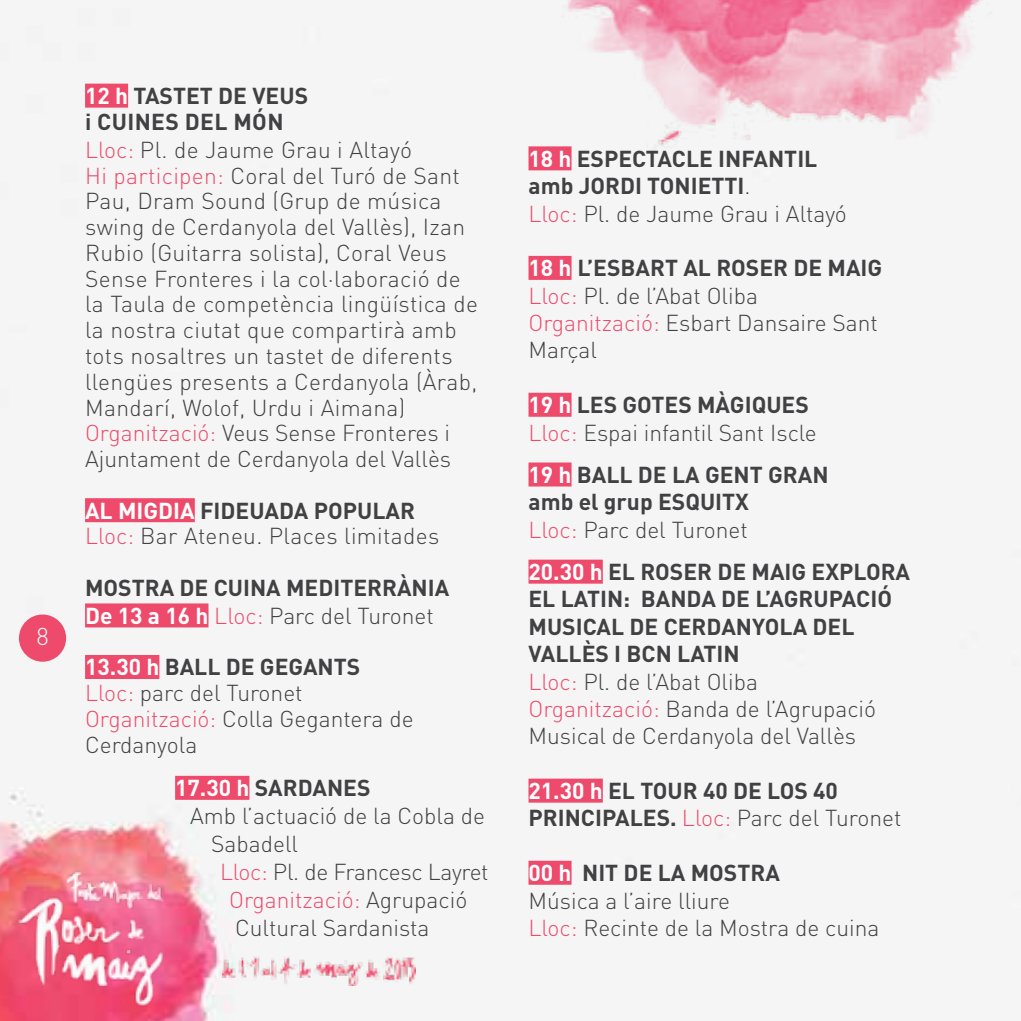
<style>
.page{position:relative;width:1021px;height:1021px;background:#fff}
.page>*{position:absolute;margin:0;border:0;box-sizing:border-box;transform-origin:0 0}
.t1{font:300 24px "DIN";color:#fff}
.t2{font:300 22.8px/25.8px "DIN";color:#414042}
.t3{font:700 22.8px/27.3px "DIN";color:#414042}
.t4{font:300 22.8px "DIN";color:#ee4b6c}
.s1{color:#fff}
.s2{color:#ee4b6c}
.s3{font-weight:700;color:#fff}
.s4{font-weight:700}
.s5{font-weight:300;color:#ee4b6c}
.s6{font-weight:300}
.s7{color:#414042}
</style>
<div class="page">
<div style="left:0;top:8px;width:1020px;height:1012px;background:#f5f5f5"></div>
<img style="left:0;top:830px;width:208px;height:190px">
<div style="left:19px;top:614px;width:47px;height:47px;background:#ee4b6c;border-radius:50%"></div>
<img style="left:223px;top:956px;width:193px;height:29px">
<div style="left:85px;top:84px;width:43px;height:24px;background:#ee4b6c"></div>
<div style="left:85px;top:498px;width:110px;height:24px;background:#ee4b6c"></div>
<div style="left:85px;top:603px;width:123px;height:24px;background:#ee4b6c"></div>
<div style="left:85px;top:655px;width:74px;height:24px;background:#ee4b6c"></div>
<div style="left:175px;top:775px;width:74px;height:24px;background:#ee4b6c"></div>
<div style="left:528px;top:146px;width:43px;height:24px;background:#ee4b6c"></div>
<div style="left:528px;top:256px;width:43px;height:24px;background:#ee4b6c"></div>
<div style="left:528px;top:393px;width:43px;height:24px;background:#ee4b6c"></div>
<div style="left:528px;top:462px;width:43px;height:24px;background:#ee4b6c"></div>
<div style="left:528px;top:559px;width:75px;height:24px;background:#ee4b6c"></div>
<div style="left:528px;top:778px;width:75px;height:24px;background:#ee4b6c"></div>
<div style="left:528px;top:860px;width:43px;height:24px;background:#ee4b6c"></div>
<img style="left:528px;top:0;width:492px;height:153px">
<p class="t1" style="left:36px;top:622px;width:14px">8</p>
<p class="t3" style="left:85px;top:82px;width:224px;line-height:25.8px"><span class="s1">12 h</span> TASTET DE VEUS i CUINES DEL MÓN</p>
<p class="t2" style="left:85px;top:136px;width:394px"><span class="s2">Lloc:</span> Pl. de Jaume Grau i Altayó<br><span class="s2">Hi participen:</span> Coral del Turó de Sant Pau, Dram Sound (Grup de música swing de Cerdanyola del Vallès), Izan Rubio (Guitarra solista), Coral Veus Sense Fronteres i la col·laboració de la Taula de competència lingüística de la nostra ciutat que compartirà amb tots nosaltres un tastet de diferents llengües presents a Cerdanyola (Àrab, Mandarí, Wolof, Urdu i Aimana)<br><span class="s2">Organització:</span> Veus Sense Fronteres i Ajuntament de Cerdanyola del Vallès</p>
<p class="t2" style="left:85px;top:497px;width:356px"><span class="s3">AL MIGDIA</span> <span class="s4">FIDEUADA POPULAR<br></span><span class="s2">Lloc:</span> Bar Ateneu. Places limitades</p>
<p class="t3" style="left:85px;top:573px;width:366px">MOSTRA DE CUINA MEDITERRÀNIA<br><span class="s1">De 13 a 16 h</span> <span class="s5">Lloc:</span> <span class="s6">Parc del Turonet</span></p>
<p class="t2" style="left:85px;top:654px;width:330px"><span class="s3">13.30 h</span> <span class="s4">BALL DE GEGANTS<br></span><span class="s2">Lloc:</span> parc del Turonet<br><span class="s2">Organització:</span> Colla Gegantera de<br>Cerdanyola</p>
<p class="t3" style="left:175px;top:773px;width:197px"><span class="s1">17.30 h</span> SARDANES</p>
<p class="t2" style="left:190px;top:803px;width:296px">Amb l’actuació de la Cobla de</p>
<p class="t2" style="left:211px;top:830px;width:88px">Sabadell</p>
<p class="t2" style="left:220px;top:858px;width:270px"><span class="s2">Lloc:</span> Pl. de Francesc Layret</p>
<p class="t4" style="left:229px;top:885px;width:240px">Organització: <span class="s7">Agrupació</span></p>
<p class="t2" style="left:235px;top:914px;width:196px">Cultural Sardanista</p>
<p class="t3" style="left:528px;top:144px;width:320px"><span class="s1">18 h</span> ESPECTACLE INFANTIL amb JORDI TONIETTI<span class="s6">.<br></span><span class="s5">Lloc:</span> <span class="s6">Pl. de Jaume Grau i Altayó</span></p>
<p class="t2" style="left:528px;top:254px;width:355px;line-height:27.3px"><span class="s3">18 h</span> <span class="s4">L’ESBART AL ROSER DE MAIG<br></span><span class="s2">Lloc:</span> Pl. de l’Abat Oliba<br><span class="s2">Organització:</span> Esbart Dansaire Sant<br>Marçal</p>
<p class="t2" style="left:528px;top:391px;width:290px;line-height:27.3px"><span class="s3">19 h</span> <span class="s4">LES GOTES MÀGIQUES<br></span><span class="s2">Lloc:</span> Espai infantil Sant Iscle</p>
<p class="t3" style="left:528px;top:460px;width:301px"><span class="s1">19 h</span> BALL DE LA GENT GRAN amb el grup ESQUITX<br><span class="s5">Lloc:</span> <span class="s6">Parc del Turonet</span></p>
<p class="t3" style="left:528px;top:557px;width:383px"><span class="s1">20.30 h</span> EL ROSER DE MAIG EXPLORA<br>EL LATIN: BANDA DE L’AGRUPACIÓ<br>MUSICAL DE CERDANYOLA DEL<br>VALLÈS I BCN LATIN<br><span class="s5">Lloc:</span> <span class="s6">Pl. de l’Abat Oliba<br></span><span class="s5">Organització:</span> <span class="s6">Banda de l’Agrupació<br>Musical de Cerdanyola del Vallès</span></p>
<p class="t3" style="left:528px;top:776px;width:374px"><span class="s1">21.30 h</span> EL TOUR 40 DE LOS 40<br>PRINCIPALES. <span class="s5">Lloc:</span> <span class="s6">Parc del Turonet</span></p>
<p class="t2" style="left:528px;top:859px;width:352px;line-height:27.3px"><span class="s3">00 h</span> <span class="s4">NIT DE LA MOSTRA<br></span>Música a l’aire lliure<br><span class="s2">Lloc:</span> Recinte de la Mostra de cuina</p>
</div>
